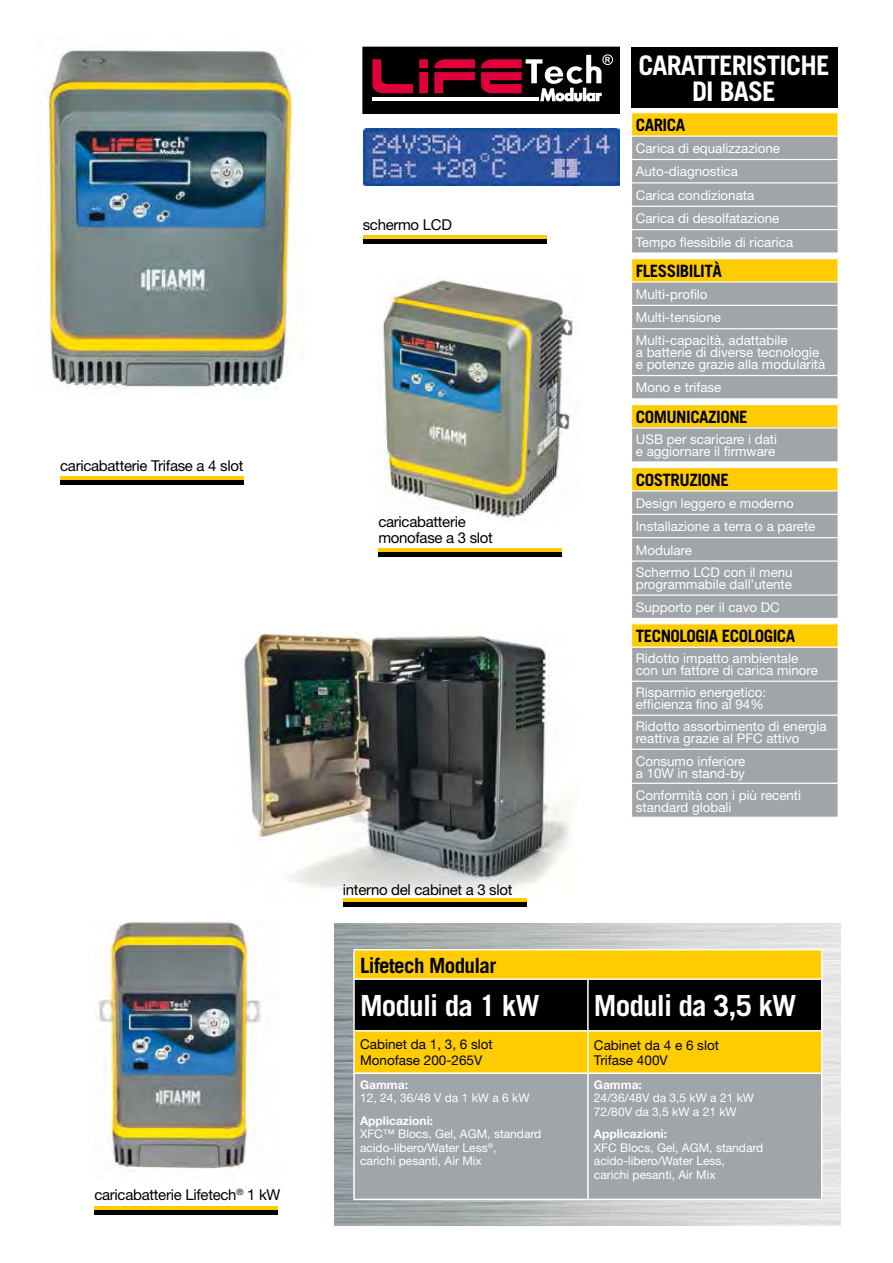
<style>
.page{position:relative;width:893px;height:1263px;background:#fff}
.page>*{position:absolute;margin:0;border:0;box-sizing:border-box;transform-origin:0 0}
.t1{font:700 29.1px "Trade Gothic";letter-spacing:-.03em;color:#fff}
.t2{font:700 27px/25.5px "Trade Gothic";letter-spacing:-.03em;color:#fff;text-align:center}
.t3{font:700 21px "Trade Gothic";letter-spacing:-.03em;color:#000}
.t4{font:700 16.95px "Trade Gothic";letter-spacing:-.03em;color:#000}
.t5{font:15px/16.5px "Helvetica Neue";letter-spacing:-.02em;color:#000}
.t6{font:13.5px/16.2px "Helvetica Neue";color:#000}
.t7{font:13.35px/12px "Helvetica Neue";color:#fff}
.t8{font:12px/13.5px "Helvetica Neue";color:#fff}
.t9{font:700 12px "Helvetica Neue";color:#fff}
</style>
<div class="page">
<img style="left:46px;top:49px;width:253px;height:342px">
<img style="left:94px;top:920px;width:167px;height:251px">
<img style="left:381px;top:279px;width:192px;height:239px">
<img style="left:244px;top:631px;width:326px;height:273px">
<hr style="left:94px;top:1206px;width:184px;height:4px;background:#fecc00">
<div style="left:363px;top:47px;width:256px;height:66px;background:#000"></div>
<div style="left:363px;top:47px;width:257px;height:67px;border:1px solid #000"></div>
<svg style="left:372px;top:59px;width:41px;height:34px"></svg>
<svg style="left:419px;top:59px;width:9px;height:34px"></svg>
<svg style="left:434px;top:59px;width:41px;height:34px"></svg>
<svg style="left:481px;top:54px;width:132px;height:47px"></svg>
<hr style="left:372px;top:97px;width:167px;height:3px;background:#fff">
<div style="left:355px;top:1031px;width:466px;height:41px;background:#fecc00"></div>
<div style="left:355px;top:1074px;width:466px;height:124px;background:#a0a5a9"></div>
<hr style="left:587px;top:1031px;width:2px;height:41px;background:#fff">
<hr style="left:587px;top:1074px;width:2px;height:124px;background:#fff">
<svg style="left:354px;top:950px;width:468px;height:80px;background:#5b4a02"></svg>
<hr style="left:353px;top:978px;width:235px;height:2px;background:#fff">
<hr style="left:353px;top:980px;width:2px;height:50px;background:#fff">
<hr style="left:588px;top:978px;width:234px;height:2px;background:#fff">
<hr style="left:587px;top:980px;width:2px;height:50px;background:#fff">
<hr style="left:821px;top:980px;width:1px;height:50px;background:#fff">
<img style="left:364px;top:129px;width:256px;height:57px">
<div style="left:631px;top:47px;width:207px;height:61px;background:#000"></div>
<svg style="left:631px;top:113px;width:207px;height:139px;background:#b3af92"></svg>
<svg style="left:631px;top:259px;width:207px;height:139px;background:#b2af91"></svg>
<div style="left:631px;top:405px;width:207px;height:23px;background:#fecc00"></div>
<div style="left:631px;top:428px;width:207px;height:34px;background:#a0a5a9"></div>
<svg style="left:631px;top:405px;width:1px;height:22px"></svg>
<hr style="left:631px;top:427px;width:208px;height:2px;background:#fff">
<hr style="left:631px;top:429px;width:1px;height:32px;background:#fff">
<hr style="left:631px;top:461px;width:208px;height:2px;background:#fff">
<svg style="left:631px;top:468px;width:207px;height:150px;background:#b2af94"></svg>
<svg style="left:631px;top:624px;width:207px;height:193px;background:#acab97"></svg>
<hr style="left:631px;top:646px;width:208px;height:2px;background:#fff">
<hr style="left:631px;top:648px;width:1px;height:33px;background:#fff">
<hr style="left:631px;top:681px;width:208px;height:1px;background:#fff">
<hr style="left:631px;top:682px;width:1px;height:33px;background:#fff">
<hr style="left:631px;top:715px;width:208px;height:1px;background:#fff">
<hr style="left:631px;top:716px;width:1px;height:33px;background:#fff">
<hr style="left:631px;top:749px;width:208px;height:1px;background:#fff">
<hr style="left:631px;top:750px;width:1px;height:33px;background:#fff">
<hr style="left:631px;top:783px;width:208px;height:1px;background:#fff">
<hr style="left:631px;top:784px;width:1px;height:33px;background:#fff">
<div style="left:94px;top:1210px;width:184px;height:5px;background:#000"></div>
<div style="left:60px;top:476px;width:184px;height:5px;background:#fecc00"></div>
<hr style="left:60px;top:481px;width:184px;height:4px;background:#000">
<div style="left:378px;top:548px;width:184px;height:5px;background:#fecc00"></div>
<hr style="left:378px;top:553px;width:184px;height:4px;background:#000">
<hr style="left:343px;top:898px;width:183px;height:4px;background:#fecc00">
<div style="left:343px;top:902px;width:183px;height:5px;background:#000"></div>
<hr style="left:363px;top:235px;width:183px;height:4px;background:#fecc00">
<hr style="left:363px;top:239px;width:183px;height:4px;background:#000">
<p class="t5" style="left:60px;top:457px;width:185px">caricabatterie Trifase a 4 slot</p>
<p class="t5" style="left:94px;top:1186px;width:188px">caricabatterie Lifetech<sup>®</sup> 1 kW</p>
<p class="t5" style="left:363px;top:216px;width:91px">schermo LCD</p>
<p class="t5" style="left:378px;top:513px;width:116px">caricabatterie monofase a 3 slot</p>
<p class="t5" style="left:343px;top:881px;width:171px">interno del cabinet a 3 slot</p>
<h2 class="t2" style="left:638px;top:52px;width:193px">CARATTERISTICHE<br>DI BASE</h2>
<p class="t4" style="left:636px;top:115px;width:51px">CARICA</p>
<p class="t7" style="left:636px;top:136px;width:159px;line-height:23.4px">Carica di equalizzazione<br>Auto-diagnostica<br>Carica condizionata<br>Carica di desolfatazione<br>Tempo flessibile di ricarica</p>
<p class="t4" style="left:636px;top:260px;width:88px">FLESSIBILITÀ</p>
<p class="t7" style="left:636px;top:282px;width:153px;line-height:23.2px">Multi-profilo<br>Multi-tensione<br>Multi-capacità, adattabile</p>
<p class="t7" style="left:636px;top:346px;width:191px">a batterie di diverse tecnologie e potenze grazie alla modularità</p>
<p class="t7" style="left:636px;top:382px;width:87px">Mono e trifase</p>
<p class="t4" style="left:636px;top:406px;width:114px">COMUNICAZIONE</p>
<p class="t7" style="left:636px;top:433px;width:143px">USB per scaricare i dati e aggiornare il firmware</p>
<p class="t4" style="left:636px;top:469px;width:95px">COSTRUZIONE</p>
<p class="t7" style="left:636px;top:491px;width:181px;line-height:23.1px">Design leggero e moderno<br>Installazione a terra o a parete<br>Modulare<br>Schermo LCD con il menu</p>
<p class="t7" style="left:636px;top:573px;width:158px;line-height:22.6px">programmabile dall’utente<br>Supporto per il cavo DC</p>
<p class="t4" style="left:636px;top:626px;width:161px">TECNOLOGIA ECOLOGICA</p>
<p class="t7" style="left:636px;top:652px;width:184px">Ridotto impatto ambientale con un fattore di carica minore</p>
<p class="t7" style="left:636px;top:686px;width:132px">Risparmio energetico: efficienza fino al 94%</p>
<p class="t7" style="left:636px;top:720px;width:192px">Ridotto assorbimento di energia reattiva grazie al PFC attivo</p>
<p class="t7" style="left:636px;top:754px;width:111px">Consumo inferiore a 10W in stand-by</p>
<p class="t7" style="left:636px;top:788px;width:167px">Conformità con i più recenti standard globali</p>
<h3 class="t3" style="left:360px;top:952px;width:138px">Lifetech Modular</h3>
<h1 class="t1" style="left:360px;top:988px;width:181px">Moduli da 1 kW</h1>
<h1 class="t1" style="left:594px;top:988px;width:204px">Moduli da 3,5 kW</h1>
<p class="t6" style="left:360px;top:1036px;width:134px">Cabinet da 1, 3, 6 slot<br>Monofase 200-265V</p>
<p class="t6" style="left:594px;top:1037px;width:127px;line-height:15.3px">Cabinet da 4 e 6 slot<br>Trifase 400V</p>
<p class="t9" style="left:360px;top:1077px;width:49px">Gamma:</p>
<p class="t8" style="left:360px;top:1091px;width:171px">12, 24, 36/48 V da 1 kW a 6 kW</p>
<p class="t9" style="left:360px;top:1113px;width:75px">Applicazioni:</p>
<p class="t8" style="left:360px;top:1127px;width:183px">XFC™ Blocs, Gel, AGM, standard acido-libero/Water Less<sup>®</sup>,<br>carichi pesanti, Air Mix</p>
<p class="t9" style="left:594px;top:1077px;width:49px">Gamma:</p>
<p class="t8" style="left:594px;top:1091px;width:162px">24/36/48V da 3,5 kW a 21 kW<br>72/80V da 3,5 kW a 21 kW</p>
<p class="t9" style="left:594px;top:1126px;width:75px">Applicazioni:</p>
<p class="t8" style="left:594px;top:1140px;width:171px">XFC Blocs, Gel, AGM, standard acido-libero/Water Less,<br>carichi pesanti, Air Mix</p>
</div>
